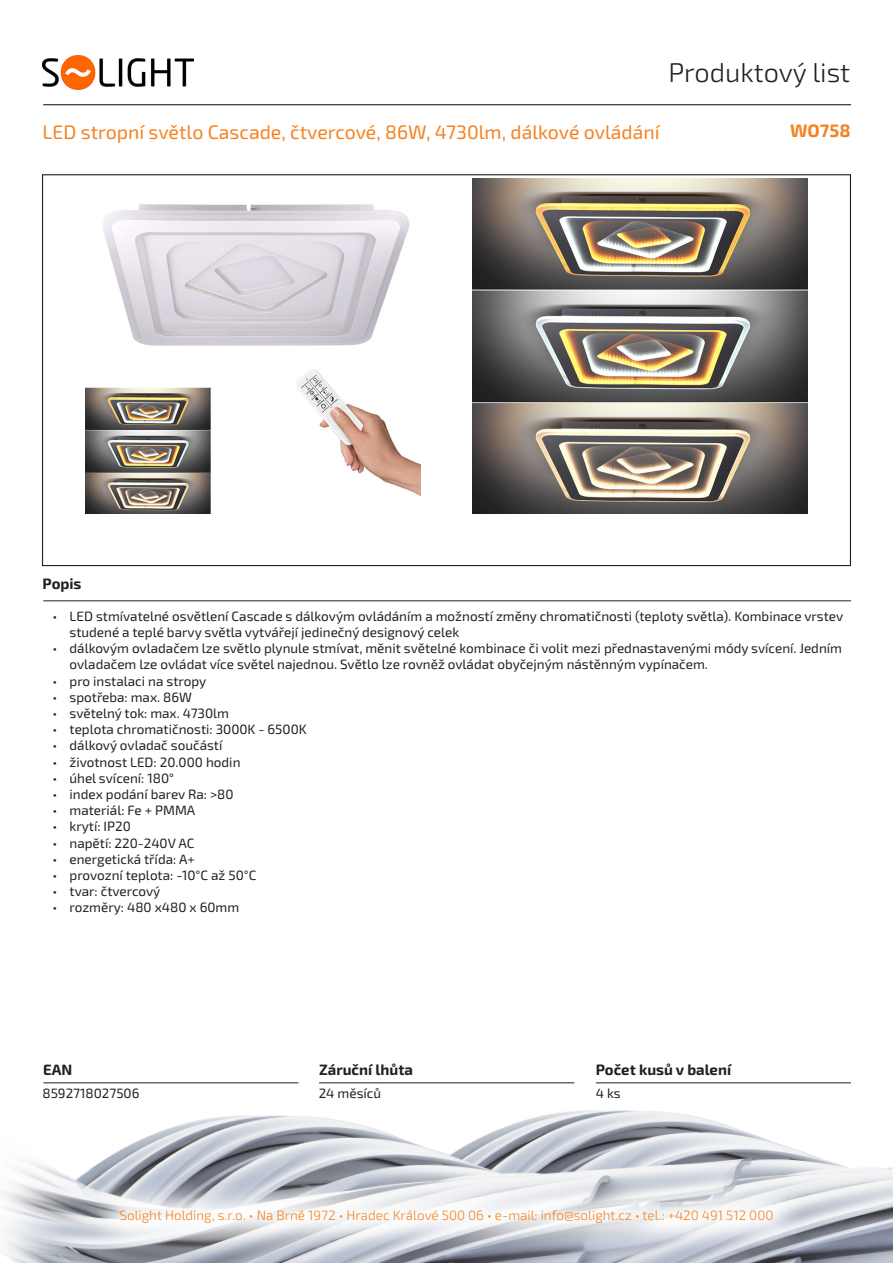
<style>
.page{position:relative;width:893px;height:1263px;background:#fff}
.page>*{position:absolute;margin:0;border:0;box-sizing:border-box;transform-origin:0 0}
.t1{font:300 27px "Exo 2.0";color:#231f20}
.t2{font:19.5px "Exo 2.0";color:#f58220}
.Kód_produktu{font:700 18px "Exo 2.0";color:#f58220}
.t3{font:700 15px "Exo 2.0";color:#231f20}
.t4{font:13.5px/16.2px "Exo 2.0";color:#231f20}
.t5{font:300 13.5px "Exo 2.0";color:#f58220}
</style>
<div class="page">
<img style="left:3px;top:1082px;width:890px;height:181px">
<hr style="left:43px;top:104px;width:808px;height:1px;background:#231f20">
<hr style="left:43px;top:600px;width:808px;height:1px;background:#231f20">
<hr style="left:596px;top:1082px;width:255px;height:1px;background:#231f20">
<hr style="left:319px;top:1082px;width:255px;height:1px;background:#231f20">
<hr style="left:43px;top:1082px;width:255px;height:1px;background:#231f20">
<svg style="left:85px;top:1174px;width:723px;height:84px"></svg>
<img style="left:43px;top:55px;width:150px;height:34px">
<img style="left:86px;top:204px;width:334px;height:309px">
<img style="left:473px;top:179px;width:334px;height:334px">
<h1 class="t1" style="left:668px;top:57px;width:183px">Produktový list</h1>
<p class="t2" style="left:43px;top:120px;width:619px">LED stropní světlo Cascade, čtvercové, 86W, 4730lm, dálkové ovládání</p>
<p class="Kód_produktu" style="left:790px;top:120px;width:62px">WO758</p>
<p class="t3" style="left:43px;top:575px;width:40px">Popis</p>
<p class="t4" style="left:70px;top:608px;width:775px;text-indent:-17px">• LED stmívatelné osvětlení Cascade s dálkovým ovládáním a možností změny chromatičnosti (teploty světla). Kombinace vrstev studené a teplé barvy světla vytvářejí jedinečný designový celek</p>
<p class="t4" style="left:70px;top:641px;width:774px;text-indent:-17px">• dálkovým ovladačem lze světlo plynule stmívat, měnit světelné kombinace či volit mezi přednastavenými módy svícení. Jedním ovladačem lze ovládat více světel najednou. Světlo lze rovněž ovládat obyčejným nástěnným vypínačem.</p>
<p class="t4" style="left:53px;top:673px;width:155px">• pro instalaci na stropy</p>
<p class="t4" style="left:53px;top:689px;width:141px">• spotřeba: max. 86W</p>
<p class="t4" style="left:53px;top:705px;width:178px">• světelný tok: max. 4730lm</p>
<p class="t4" style="left:53px;top:722px;width:256px">• teplota chromatičnosti: 3000K - 6500K</p>
<p class="t4" style="left:53px;top:738px;width:171px">• dálkový ovladač součástí</p>
<p class="t4" style="left:53px;top:754px;width:189px">• životnost LED: 20.000 hodin</p>
<p class="t4" style="left:53px;top:770px;width:123px">• úhel svícení: 180°</p>
<p class="t4" style="left:53px;top:786px;width:183px">• index podání barev Ra: &gt;80</p>
<p class="t4" style="left:53px;top:803px;width:144px">• materiál: Fe + PMMA</p>
<p class="t4" style="left:53px;top:819px;width:80px">• krytí: IP20</p>
<p class="t4" style="left:53px;top:835px;width:143px">• napětí: 220-240V AC</p>
<p class="t4" style="left:53px;top:851px;width:144px">• energetická třída: A+</p>
<p class="t4" style="left:53px;top:867px;width:205px">• provozní teplota: -10°C až 50°C</p>
<p class="t4" style="left:53px;top:884px;width:109px">• tvar: čtvercový</p>
<p class="t4" style="left:53px;top:900px;width:188px">• rozměry: 480 x480 x 60mm</p>
<p class="t3" style="left:43px;top:1060px;width:31px">EAN</p>
<p class="t3" style="left:319px;top:1060px;width:95px">Záruční lhůta</p>
<p class="t3" style="left:596px;top:1060px;width:137px">Počet kusů v balení</p>
<p class="t4" style="left:43px;top:1085px;width:98px">8592718027506</p>
<p class="t4" style="left:319px;top:1085px;width:64px">24 měsíců</p>
<p class="t4" style="left:596px;top:1085px;width:27px">4 ks</p>
<p class="t5" style="left:120px;top:1208px;width:655px">Solight Holding, s.r.o. • Na Brně 1972 • Hradec Králové 500 06 • e-mail: info@solight.cz • tel.: +420 491 512 000</p>
</div>
